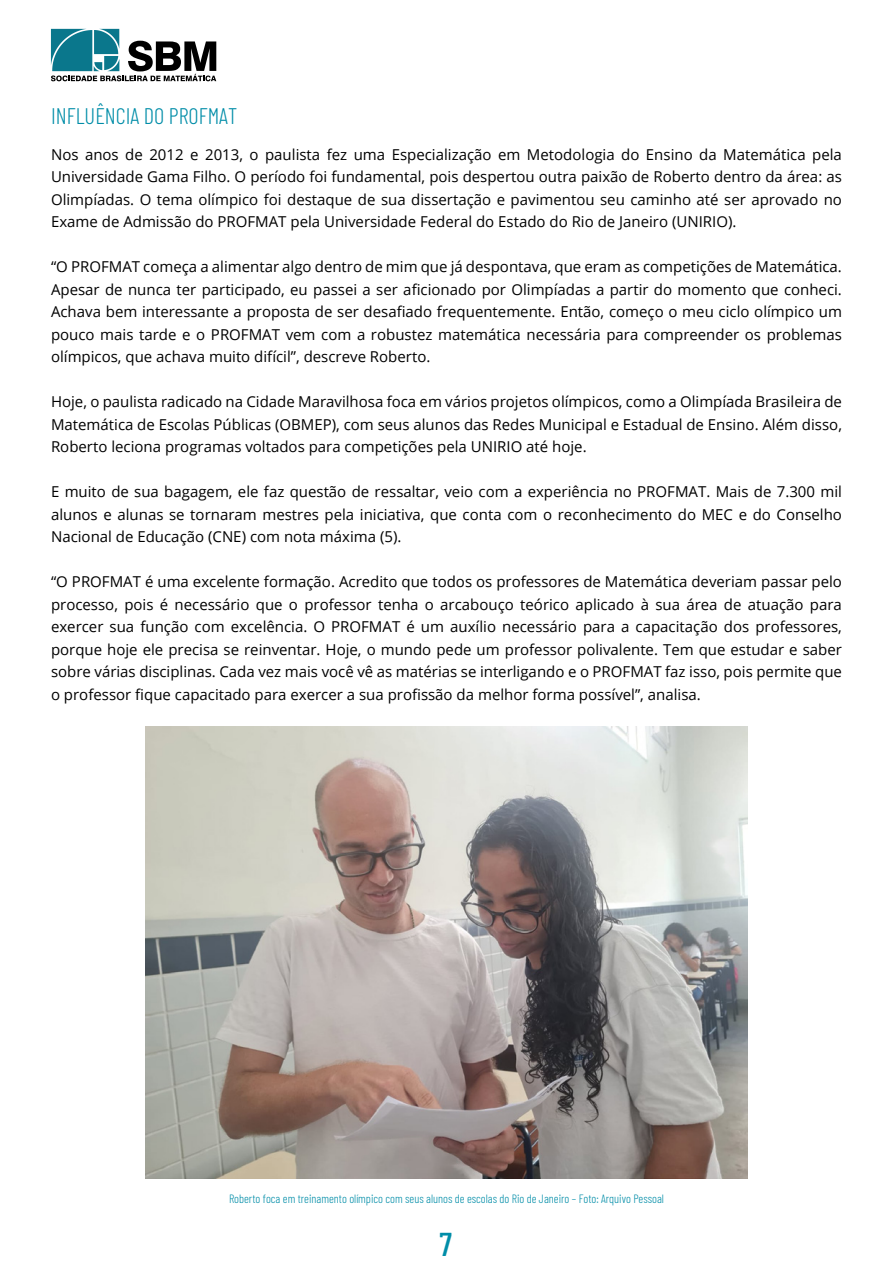
<style>
.page{position:relative;width:893px;height:1263px;background:#fff}
.page>*{position:absolute;margin:0;border:0;box-sizing:border-box;transform-origin:0 0}
.t1{font:500 33px "Barlow Condensed";color:#008da8}
.t2{font:300 22.5px "Barlow Condensed";color:#008da8}
.t3{font:15px/22.5px "Open Sans";color:#000;text-align:justify}
.t4{font:300 12px "Barlow Condensed";color:#008da8}
</style>
<div class="page">
<svg style="left:51px;top:29px;width:165px;height:52px"></svg>
<img style="left:145px;top:726px;width:603px;height:452px">
<h2 class="t2" style="left:51px;top:100px;width:188px">INFLUÊNCIA DO PROFMAT</h2>
<p class="t3" style="left:51px;top:143px;width:792px">Nos anos de 2012 e 2013, o paulista fez uma Especialização em Metodologia do Ensino da Matemática pela Universidade Gama Filho. O período foi fundamental, pois despertou outra paixão de Roberto dentro da área: as Olimpíadas. O tema olímpico foi destaque de sua dissertação e pavimentou seu caminho até ser aprovado no Exame de Admissão do PROFMAT pela Universidade Federal do Estado do Rio de Janeiro (UNIRIO).</p>
<p class="t3" style="left:51px;top:255px;width:792px">“O PROFMAT começa a alimentar algo dentro de mim que já despontava, que eram as competições de Matemática.<br>Apesar de nunca ter participado, eu passei a ser aficionado por Olimpíadas a partir do momento que conheci.<br>Achava bem interessante a proposta de ser desafiado frequentemente. Então, começo o meu ciclo olímpico um pouco mais tarde e o PROFMAT vem com a robustez matemática necessária para compreender os problemas olímpicos, que achava muito difícil”, descreve Roberto.</p>
<p class="t3" style="left:51px;top:390px;width:792px">Hoje, o paulista radicado na Cidade Maravilhosa foca em vários projetos olímpicos, como a Olimpíada Brasileira de Matemática de Escolas Públicas (OBMEP), com seus alunos das Redes Municipal e Estadual de Ensino. Além disso, Roberto leciona programas voltados para competições pela UNIRIO até hoje.</p>
<p class="t3" style="left:51px;top:480px;width:792px">E muito de sua bagagem, ele faz questão de ressaltar, veio com a experiência no PROFMAT. Mais de 7.300 mil alunos e alunas se tornaram mestres pela iniciativa, que conta com o reconhecimento do MEC e do Conselho Nacional de Educação (CNE) com nota máxima (5).</p>
<p class="t3" style="left:51px;top:570px;width:792px">“O PROFMAT é uma excelente formação. Acredito que todos os professores de Matemática deveriam passar pelo processo, pois é necessário que o professor tenha o arcabouço teórico aplicado à sua área de atuação para exercer sua função com excelência. O PROFMAT é um auxílio necessário para a capacitação dos professores, porque hoje ele precisa se reinventar. Hoje, o mundo pede um professor polivalente. Tem que estudar e saber sobre várias disciplinas. Cada vez mais você vê as matérias se interligando e o PROFMAT faz isso, pois permite que o professor fique capacitado para exercer a sua profissão da melhor forma possível”, analisa.</p>
<p class="t4" style="left:229px;top:1190px;width:436px">Roberto foca em treinamento olímpico com seus alunos de escolas do Rio de Janeiro – Foto: Arquivo Pessoal</p>
<h1 class="t1" style="left:439px;top:1220px;width:14px">7</h1>
</div>
